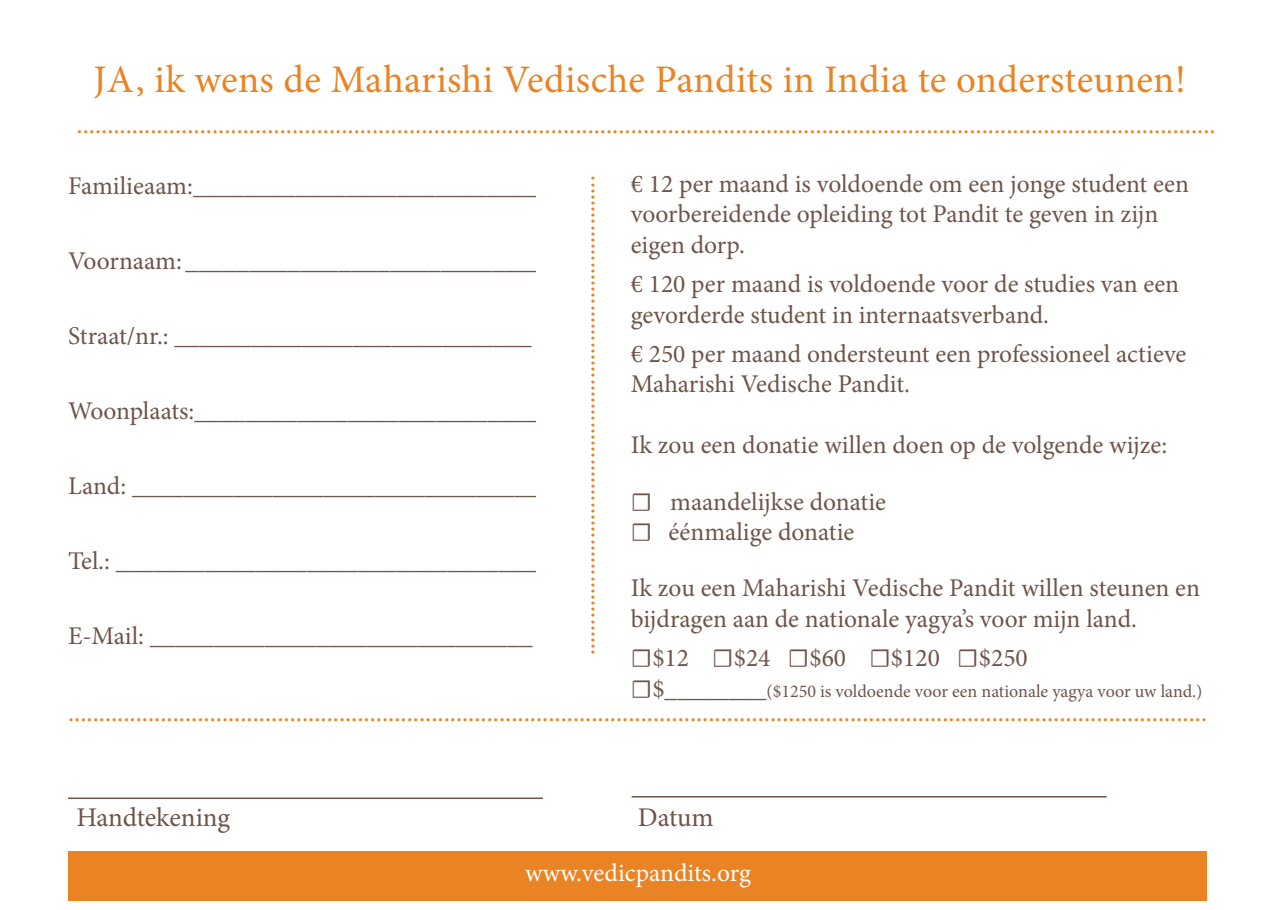
<style>
.page{position:relative;width:1276px;height:910px;background:#fff}
.page>*{position:absolute;margin:0;border:0;box-sizing:border-box;transform-origin:0 0}
.t1{font:39px "Minion Pro";letter-spacing:.005em;color:#e98323}
.t2{font:27px "Minion Pro";color:#e98323}
.t3{font:27px "Minion Pro";letter-spacing:-.005em;color:#6f5448}
.t4{font:25.5px/30.6px "Minion Pro";color:#6f5448}
.t5{font:25.5px "Minion Pro";color:#fff}
.t6{font:18px "Minion Pro";color:#6f5448}
.s1{font-size:25.5px}
</style>
<div class="page">
<div style="left:68px;top:851px;width:1138px;height:49px;background:#e98323"></div>
<hr style="left:68px;top:797px;width:475px;height:2px;background:#6f5448">
<hr style="left:631px;top:796px;width:475px;height:1px;background:#6f5448">
<p class="t1" style="left:94px;top:54px;width:1093px">JA, ik wens de Maharishi Vedische Pandits in India te ondersteunen!</p>
<p class="t2" style="left:77px;top:106px;width:1140px">.........................................................................................................................................................................................</p>
<p class="t4" style="left:68px;top:171px;width:483px">Familieaam:____________________________</p>
<p class="t4" style="left:68px;top:246px;width:489px">Voornaam: _____________________________</p>
<p class="t4" style="left:68px;top:321px;width:465px">Straat/nr.: ____________________________</p>
<p class="t4" style="left:68px;top:396px;width:485px">Woonplaats:____________________________</p>
<p class="t4" style="left:68px;top:471px;width:473px">Land: ________________________________</p>
<p class="t4" style="left:68px;top:546px;width:470px">Tel.: _________________________________</p>
<p class="t4" style="left:68px;top:621px;width:466px">E-Mail: ______________________________</p>
<p class="t2" style="left:619px;top:175px;width:482px;rotate:90deg">..............................................................................</p>
<p class="t4" style="left:631px;top:168px;width:560px">€ 12 per maand is voldoende om een jonge student een voorbereidende opleiding tot Pandit te geven in zijn eigen dorp.</p>
<p class="t4" style="left:631px;top:269px;width:550px">€ 120 per maand is voldoende voor de studies van een gevorderde student in internaatsverband.</p>
<p class="t4" style="left:631px;top:338px;width:557px">€ 250 per maand ondersteunt een professioneel actieve<br>Maharishi Vedische Pandit.</p>
<p class="t4" style="left:631px;top:430px;width:538px">Ik zou een donatie willen doen op de volgende wijze:</p>
<p class="t4" style="left:631px;top:486px;width:257px">☐ maandelijkse donatie ☐ éénmalige donatie</p>
<p class="t4" style="left:631px;top:573px;width:571px">Ik zou een Maharishi Vedische Pandit willen steunen en bijdragen aan de nationale yagya’s voor mijn land.</p>
<p class="t4" style="left:631px;top:643px;width:398px">☐$12 ☐$24 ☐$60 ☐$120 ☐$250</p>
<p class="t6" style="left:631px;top:679px;width:573px"><span class="s1">☐$________</span>($1250 is voldoende voor een nationale yagya voor uw land.)</p>
<p class="t2" style="left:68px;top:694px;width:1140px">.........................................................................................................................................................................................</p>
<p class="t3" style="left:77px;top:800px;width:155px">Handtekening</p>
<p class="t3" style="left:638px;top:800px;width:77px">Datum</p>
<p class="t5" style="left:525px;top:855px;width:227px">www.vedicpandits.org</p>
</div>
